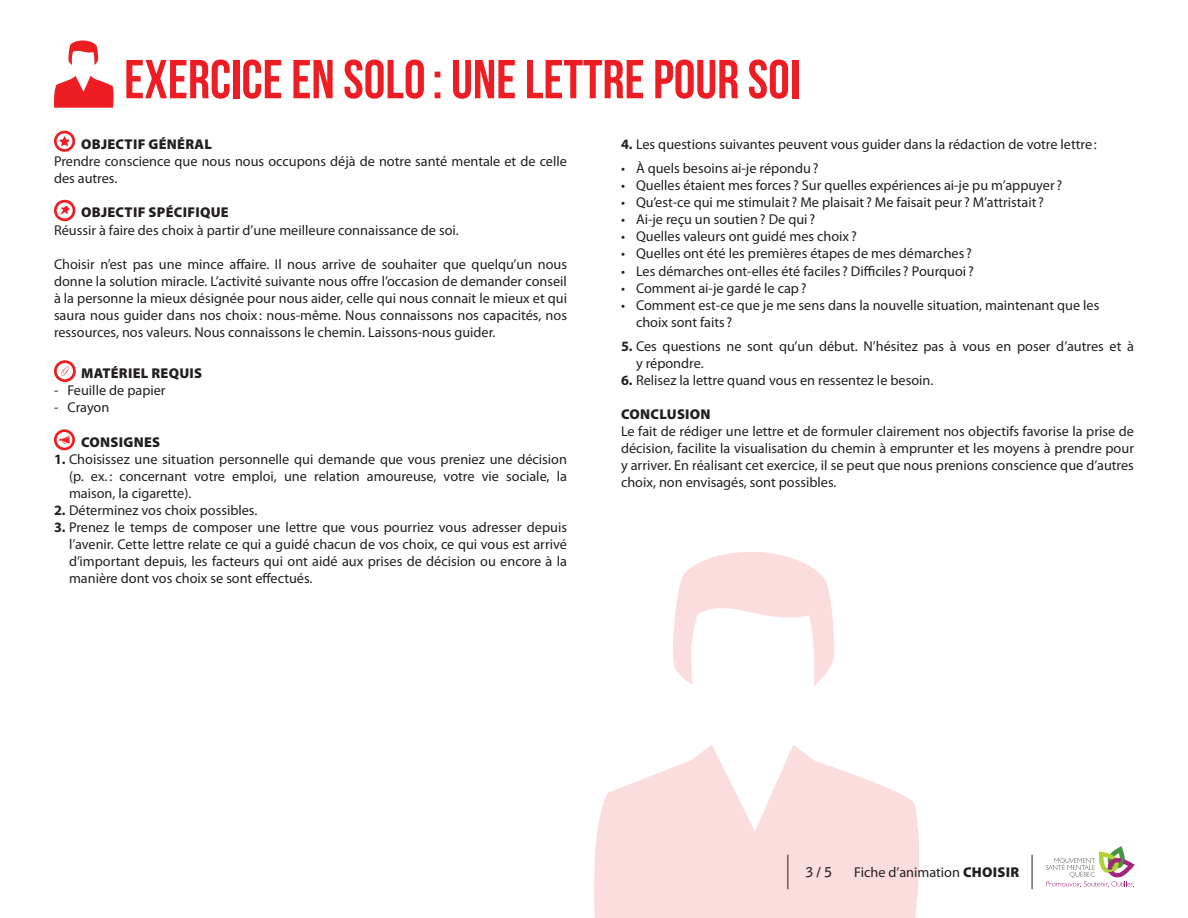
<style>
.page{position:relative;width:1188px;height:918px;background:#fff}
.page>*{position:absolute;margin:0;border:0;box-sizing:border-box;transform-origin:0 0}
.t1{font:54.75px "Bebas Neue";color:#ee1d23}
.txt_courant{font:14.25px/17.1px "Myriad Pro";color:#231f20;text-align:justify}
.puce_ronde{font:14.25px/17.1px "Myriad Pro";color:#231f20}
.sous-titre{font:900 14.25px "Myriad Pro";letter-spacing:.02em;color:#231f20}
.t2{font:700 13.5px "Bell Gothic Std";color:#231f20}
.s1{font-weight:700}
.s2{font-weight:900}
</style>
<div class="page">
<svg style="left:594px;top:552px;width:325px;height:366px"></svg>
<svg style="left:1046px;top:847px;width:88px;height:40px"></svg>
<hr style="left:1032px;top:855px;width:1px;height:34px;background:#231f20">
<hr style="left:788px;top:855px;width:1px;height:34px;background:#231f20">
<svg style="left:54px;top:131px;width:21px;height:21px"></svg>
<svg style="left:54px;top:200px;width:21px;height:21px"></svg>
<svg style="left:54px;top:429px;width:21px;height:21px"></svg>
<svg style="left:54px;top:40px;width:60px;height:68px"></svg>
<svg style="left:54px;top:360px;width:22px;height:22px"></svg>
<p class="t1" style="left:124px;top:49px;width:678px">EXERCICE EN SOLO: UNE LETTRE POUR SOI</p>
<p class="sous-titre" style="left:81px;top:135px;width:132px">OBJECTIF GÉNÉRAL</p>
<p class="txt_courant" style="left:54px;top:153px;width:514px">Prendre conscience que nous nous occupons déjà de notre santé mentale et de celle des autres.</p>
<p class="sous-titre" style="left:81px;top:203px;width:149px">OBJECTIF SPÉCIFIQUE</p>
<p class="puce_ronde" style="left:54px;top:221px;width:406px">Réussir à faire des choix à partir d’une meilleure connaissance de soi.</p>
<p class="txt_courant" style="left:54px;top:255px;width:515px">Choisir n’est pas une mince affaire. Il nous arrive de souhaiter que quelqu’un nous donne la solution miracle. L’activité suivante nous offre l’occasion de demander conseil à la personne la mieux désignée pour nous aider, celle qui nous connait le mieux et qui saura nous guider dans nos choix : nous-même. Nous connaissons nos capacités, nos ressources, nos valeurs. Nous connaissons le chemin. Laissons-nous guider.</p>
<p class="sous-titre" style="left:81px;top:364px;width:123px">MATÉRIEL REQUIS</p>
<p class="txt_courant" style="left:54px;top:382px;width:113px">- Feuille de papier</p>
<p class="txt_courant" style="left:54px;top:399px;width:57px">- Crayon</p>
<p class="sous-titre" style="left:81px;top:432px;width:81px">CONSIGNES</p>
<p class="txt_courant" style="left:69px;top:450px;width:499px;text-indent:-15px"><span class="s1">1.</span> Choisissez une situation personnelle qui demande que vous preniez une décision (p. ex. : concernant votre emploi, une relation amoureuse, votre vie sociale, la maison, la cigarette).</p>
<p class="txt_courant" style="left:54px;top:501px;width:205px"><span class="s1">2.</span> Déterminez vos choix possibles.</p>
<p class="txt_courant" style="left:69px;top:518px;width:500px;text-indent:-15px"><span class="s1">3.</span> Prenez le temps de composer une lettre que vous pourriez vous adresser depuis l’avenir. Cette lettre relate ce qui a guidé chacun de vos choix, ce qui vous est arrivé d’important depuis, les facteurs qui ont aidé aux prises de décision ou encore à la manière dont vos choix se sont effectués.</p>
<p class="txt_courant" style="left:621px;top:136px;width:477px"><span class="s1">4.</span> Les questions suivantes peuvent vous guider dans la rédaction de votre lettre:</p>
<p class="puce_ronde" style="left:621px;top:159px;width:199px">• À quels besoins ai-je répondu?</p>
<p class="puce_ronde" style="left:621px;top:176px;width:443px">• Quelles étaient mes forces ? Sur quelles expériences ai-je pu m’appuyer ?</p>
<p class="puce_ronde" style="left:621px;top:194px;width:425px">• Qu’est-ce qui me stimulait ? Me plaisait ? Me faisait peur ? M’attristait ?</p>
<p class="puce_ronde" style="left:621px;top:211px;width:196px">• Ai-je reçu un soutien? De qui ?</p>
<p class="puce_ronde" style="left:621px;top:228px;width:237px">• Quelles valeurs ont guidé mes choix ?</p>
<p class="puce_ronde" style="left:621px;top:245px;width:352px">• Quelles ont été les premières étapes de mes démarches ?</p>
<p class="puce_ronde" style="left:621px;top:262px;width:354px">• Les démarches ont-elles été faciles ? Difficiles ? Pourquoi ?</p>
<p class="puce_ronde" style="left:621px;top:279px;width:187px">• Comment ai-je gardé le cap?</p>
<p class="puce_ronde" style="left:636px;top:296px;width:465px;text-indent:-15px">• Comment est-ce que je me sens dans la nouvelle situation, maintenant que les choix sont faits ?</p>
<p class="txt_courant" style="left:636px;top:337px;width:500px;text-indent:-15px"><span class="s1">5.</span> Ces questions ne sont qu’un début. N’hésitez pas à vous en poser d’autres et à y répondre.</p>
<p class="txt_courant" style="left:621px;top:371px;width:314px"><span class="s1">6.</span> Relisez la lettre quand vous en ressentez le besoin.</p>
<p class="sous-titre" style="left:621px;top:405px;width:91px">CONCLUSION</p>
<p class="txt_courant" style="left:621px;top:423px;width:514px">Le fait de rédiger une lettre et de formuler clairement nos objectifs favorise la prise de décision, facilite la visualisation du chemin à emprunter et les moyens à prendre pour y arriver. En réalisant cet exercice, il se peut que nous prenions conscience que d’autres choix, non envisagés, sont possibles.</p>
<p class="t2" style="left:806px;top:864px;width:28px">3 / 5</p>
<p class="txt_courant" style="left:854px;top:864px;width:167px">Fiche d’animation <span class="s2">CHOISIR</span></p>
</div>
